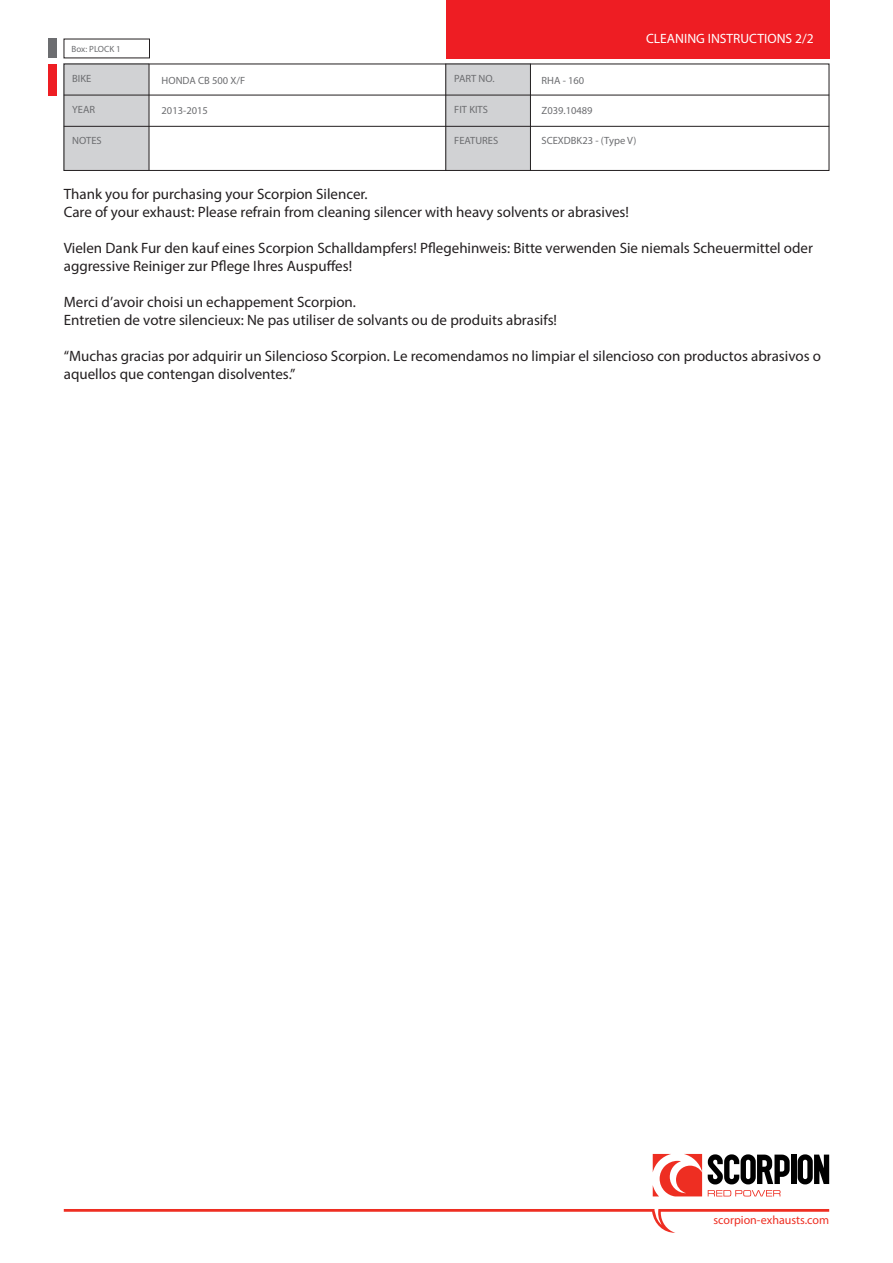
<style>
.page{position:relative;width:893px;height:1263px;background:#fff}
.page>*{position:absolute;margin:0;border:0;box-sizing:border-box;transform-origin:0 0}
.t1{font:15px/18px "Myriad Pro";color:#231f20}
.t2{font:13.5px "Myriad Pro";color:#fff}
.t3{font:12px "Myriad Pro";color:#ee2e22}
.t4{font:10.5px "Myriad Pro";color:#6c6d70}
.t5{font:9px "Myriad Pro";color:#6c6d70}
</style>
<div class="page">
<div style="left:446px;top:64px;width:85px;height:107px;background:#d1d2d4"></div>
<div style="left:64px;top:64px;width:85px;height:107px;background:#d1d2d4"></div>
<div style="left:64px;top:64px;width:765px;height:107px;border:1px solid #231f20"></div>
<svg style="left:64px;top:1209px;width:765px;height:24px"></svg>
<div style="left:446px;top:0;width:383px;height:58px;background:#ee1d23"></div>
<div style="left:48px;top:64px;width:8px;height:31px;background:#ee1d23"></div>
<hr style="left:64px;top:95px;width:765px;height:1px;background:#231f20">
<hr style="left:64px;top:126px;width:765px;height:1px;background:#231f20">
<hr style="left:149px;top:64px;width:1px;height:106px;background:#231f20">
<hr style="left:445px;top:64px;width:1px;height:107px;background:#231f20">
<hr style="left:530px;top:64px;width:1px;height:107px;background:#231f20">
<div style="left:48px;top:39px;width:8px;height:19px;background:#6c6d70"></div>
<svg style="left:708px;top:1190px;width:72px;height:6px"></svg>
<svg style="left:653px;top:1154px;width:49px;height:42px"></svg>
<svg style="left:708px;top:1154px;width:82px;height:30px"></svg>
<div style="left:791px;top:1154px;width:5px;height:30px;background:#000"></div>
<svg style="left:798px;top:1154px;width:31px;height:30px"></svg>
<p class="t5" style="left:72px;top:44px;width:51px">Box: PLOCK 1</p>
<p class="t4" style="left:72px;top:72px;width:21px">BIKE</p>
<p class="t4" style="left:72px;top:103px;width:24px">YEAR</p>
<p class="t4" style="left:72px;top:134px;width:31px">NOTES</p>
<p class="t4" style="left:162px;top:74px;width:85px">HONDA CB 500 X/F</p>
<p class="t4" style="left:162px;top:104px;width:48px">2013-2015</p>
<p class="t4" style="left:454px;top:72px;width:42px">PART NO.</p>
<p class="t4" style="left:454px;top:103px;width:35px">FIT KITS</p>
<p class="t4" style="left:454px;top:134px;width:45px">FEATURES</p>
<p class="t2" style="left:646px;top:30px;width:169px">CLEANING INSTRUCTIONS 2/2</p>
<p class="t4" style="left:541px;top:74px;width:44px">RHA - 160</p>
<p class="t4" style="left:541px;top:104px;width:53px">Z039.10489</p>
<p class="t4" style="left:541px;top:134px;width:96px">SCEXDBK23 - (Type V)</p>
<p class="t1" style="left:64px;top:184px;width:305px">Thank you for purchasing your Scorpion Silencer.</p>
<p class="t1" style="left:64px;top:202px;width:567px">Care of your exhaust: Please refrain from cleaning silencer with heavy solvents or abrasives!</p>
<p class="t1" style="left:64px;top:238px;width:751px">Vielen Dank Fur den kauf eines Scorpion Schalldampfers! Pflegehinweis: Bitte verwenden Sie niemals Scheuermittel oder aggressive Reiniger zur Pflege Ihres Auspuffes!</p>
<p class="t1" style="left:64px;top:292px;width:294px">Merci d’avoir choisi un echappement Scorpion.</p>
<p class="t1" style="left:64px;top:310px;width:495px">Entretien de votre silencieux: Ne pas utiliser de solvants ou de produits abrasifs!</p>
<p class="t1" style="left:64px;top:346px;width:759px">“Muchas gracias por adquirir un Silencioso Scorpion. Le recomendamos no limpiar el silencioso con productos abrasivos o aquellos que contengan disolventes.”</p>
<p class="t3" style="left:713px;top:1212px;width:117px">scorpion-exhausts.com</p>
</div>
